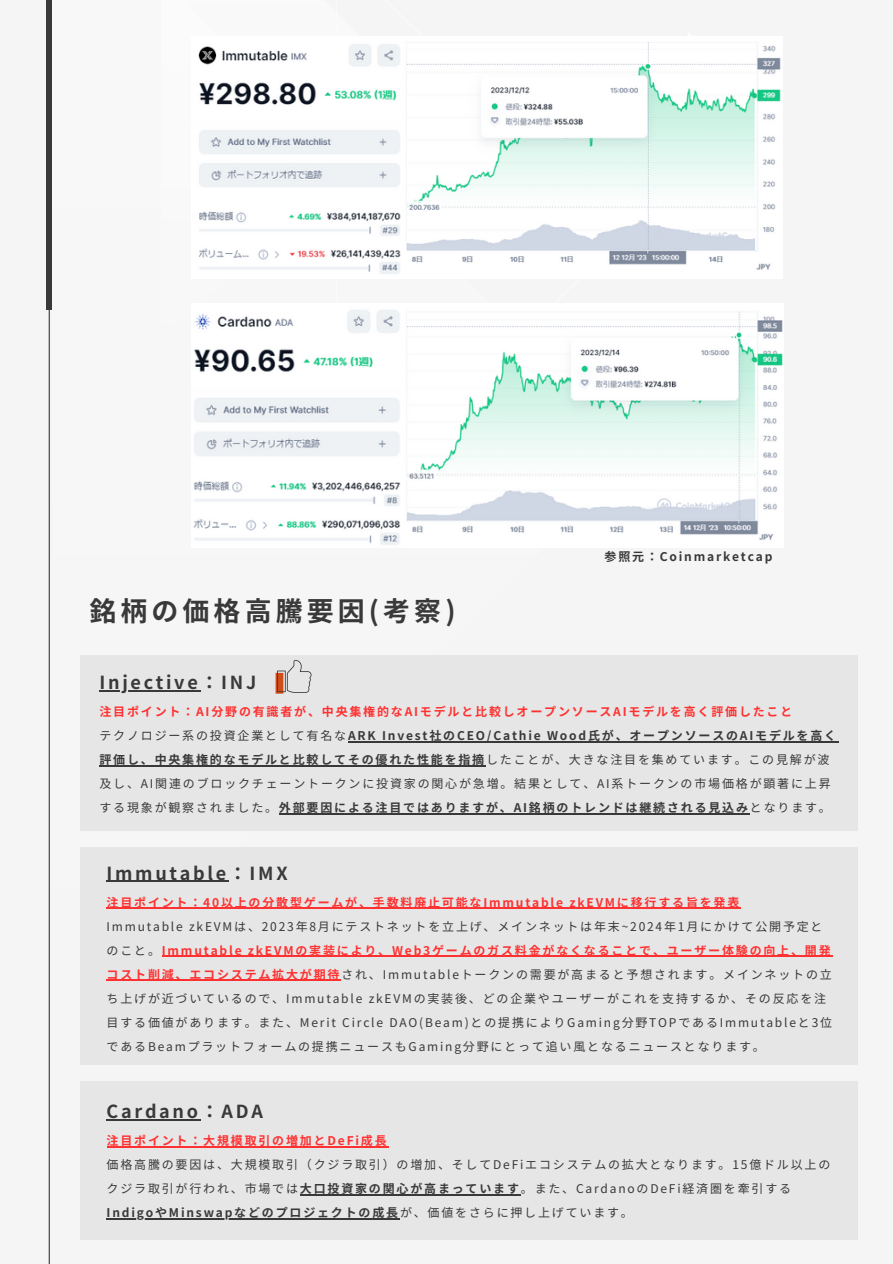
<style>
.page{position:relative;width:893px;height:1264px;background:#fff}
.page>*{position:absolute;margin:0;border:0;box-sizing:border-box;transform-origin:0 0}
.t1{font:700 27px "Noto Sans JP";letter-spacing:.15em;color:#393939}
.t2{font:700 18px "Noto Sans JP";letter-spacing:.15em;color:#393939}
.t3{font:12px/24px "Noto Sans JP";letter-spacing:.15em;color:#393939}
.t4{font:700 12px "Noto Sans JP";letter-spacing:.15em;color:#ff3131}
.t5{font:700 12px "Noto Sans JP";letter-spacing:.15em;color:#393939}
.s1{font-weight:700}
.s2{font-weight:700;color:#ff3131}
</style>
<div class="page">
<div style="left:0;top:0;width:892px;height:1263px;background:#f6f5f5"></div>
<div style="left:46px;top:0;width:6px;height:310px;background:#393939"></div>
<hr style="left:49px;top:0;width:1px;height:1263px;background:#393939">
<div style="left:81px;top:1080px;width:776px;height:159px;background:#e6e6e6"></div>
<div style="left:81px;top:847px;width:776px;height:217px;background:#e6e6e6"></div>
<div style="left:81px;top:655px;width:776px;height:175px;background:#e6e6e6"></div>
<hr style="left:107px;top:880px;width:122px;height:1px;background:#393939">
<hr style="left:107px;top:907px;width:634px;height:1px;background:#ff3131">
<hr style="left:162px;top:955px;width:670px;height:1px;background:#ff3131">
<hr style="left:107px;top:979px;width:234px;height:1px;background:#ff3131">
<hr style="left:99px;top:690px;width:101px;height:1px;background:#393939">
<hr style="left:348px;top:741px;width:490px;height:1px;background:#393939">
<hr style="left:99px;top:765px;width:387px;height:1px;background:#393939">
<hr style="left:279px;top:813px;width:470px;height:1px;background:#393939">
<div style="left:275px;top:673px;width:8px;height:20px;background:#cd4e18"></div>
<svg style="left:277px;top:660px;width:34px;height:33px"></svg>
<img style="left:198px;top:42px;width:583px;height:230px">
<img style="left:194px;top:312px;width:589px;height:231px">
<hr style="left:107px;top:1119px;width:94px;height:1px;background:#393939">
<hr style="left:107px;top:1146px;width:281px;height:1px;background:#ff3131">
<hr style="left:300px;top:1194px;width:221px;height:1px;background:#393939">
<hr style="left:107px;top:1218px;width:293px;height:1px;background:#393939">
<p class="t1" style="left:89px;top:589px;width:368px">銘柄の価格高騰要因(考察)</p>
<p class="t5" style="left:604px;top:547px;width:169px">参照元：Coinmarketcap</p>
<p class="t2" style="left:99px;top:668px;width:158px">Injective：INJ</p>
<p class="t4" style="left:99px;top:702px;width:694px">注目ポイント：AI分野の有識者が、中央集権的なAIモデルと比較しオープンソースAIモデルを高く評価したこと</p>
<p class="t3" style="left:99px;top:723px;width:738px">テクノロジー系の投資企業として有名な<span class="s1">ARK Invest社のCEO/Cathie Wood氏が、オープンソースのAIモデルを高く評価し、中央集権的なモデルと比較してその優れた性能を指摘</span>したことが、大きな注目を集めています。この見解が波及し、AI関連のブロックチェーントークンに投資家の関心が急増。結果として、AI系トークンの市場価格が顕著に上昇する現象が観察されました。<span class="s1">外部要因による注目ではありますが、AI銘柄のトレンドは継続される見込み</span>となります。</p>
<p class="t2" style="left:107px;top:858px;width:182px">Immutable：IMX</p>
<p class="t4" style="left:107px;top:892px;width:634px">注目ポイント：40以上の分散型ゲームが、手数料廃止可能なImmutable zkEVMに移行する旨を発表</p>
<p class="t3" style="left:107px;top:913px;width:727px">Immutable zkEVMは、2023年8月にテストネットを立上げ、メインネットは年末~2024年1月にかけて公開予定とのこと。<span class="s2">Immutable zkEVMの実装により、Web3ゲームのガス料金がなくなることで、ユーザー体験の向上、開発コスト削減、エコシステム拡大が期待</span>され、Immutableトークンの需要が高まると予想されます。メインネットの立ち上げが近づいているので、Immutable zkEVMの実装後、どの企業やユーザーがこれを支持するか、その反応を注目する価値があります。また、Merit Circle DAO(Beam)との提携によりGaming分野TOPであるImmutableと3位であるBeamプラットフォームの提携ニュースもGaming分野にとって追い風となるニュースとなります。</p>
<p class="t2" style="left:107px;top:1097px;width:158px">Cardano：ADA</p>
<p class="t4" style="left:107px;top:1131px;width:281px">注目ポイント：大規模取引の増加とDeFi成長</p>
<p class="t3" style="left:107px;top:1152px;width:725px">価格高騰の要因は、大規模取引（クジラ取引）の増加、そしてDeFiエコシステムの拡大となります。15億ドル以上のクジラ取引が行われ、市場では<span class="s1">大口投資家の関心が高まっています</span>。また、CardanoのDeFi経済圏を牽引する<br><span class="s1">IndigoやMinswapなどのプロジェクトの成長</span>が、価値をさらに押し上げています。</p>
</div>
